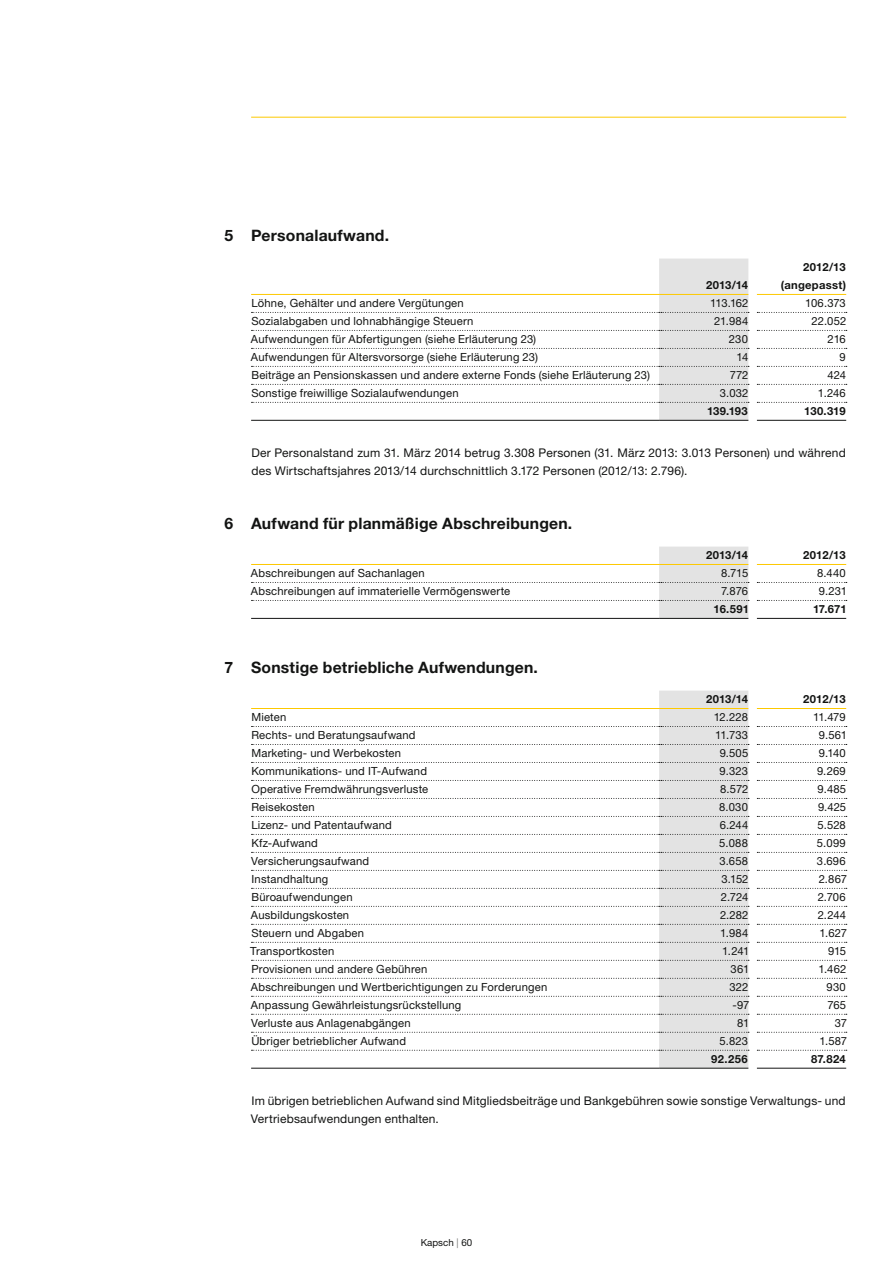
<style>
.page{position:relative;width:893px;height:1263px;background:#fff}
.page>*{position:absolute;margin:0;border:0;box-sizing:border-box;transform-origin:0 0}
.t1{font:700 15.75px "Helvetica Neue";letter-spacing:.015em;color:#131413}
.t2{font:12px/18px "Helvetica Neue";letter-spacing:.015em;color:#131413}
.t3{font:11.25px "Helvetica Neue";letter-spacing:.015em;color:#131413}
.t4{font:700 11.25px "Helvetica Neue";letter-spacing:.005em;color:#131413}
.t5{font:700 11.25px/18px "Helvetica Neue";letter-spacing:.025em;color:#131413;text-align:right}
.t6{font:9.75px "Helvetica Neue";color:#131413}
.s1{color:#757574}
</style>
<div class="page">
<hr style="left:251px;top:117px;width:595px;height:1px;background:#fdc900">
<hr style="left:757px;top:294px;width:89px;height:1px;background:#fdc900">
<svg style="left:757px;top:312px;width:90px;height:1px"></svg>
<svg style="left:757px;top:330px;width:90px;height:1px"></svg>
<svg style="left:757px;top:348px;width:90px;height:1px"></svg>
<svg style="left:757px;top:366px;width:90px;height:1px"></svg>
<svg style="left:757px;top:384px;width:90px;height:1px"></svg>
<svg style="left:251px;top:259px;width:498px;height:161px"></svg>
<svg style="left:757px;top:402px;width:90px;height:1px"></svg>
<hr style="left:251px;top:420px;width:408px;height:1px;background:#131413">
<hr style="left:659px;top:420px;width:89px;height:1px;background:#131413">
<hr style="left:757px;top:420px;width:89px;height:1px;background:#131413">
<hr style="left:757px;top:564px;width:89px;height:1px;background:#fdc900">
<svg style="left:757px;top:582px;width:90px;height:1px"></svg>
<svg style="left:251px;top:547px;width:498px;height:71px"></svg>
<svg style="left:757px;top:600px;width:90px;height:1px"></svg>
<hr style="left:251px;top:618px;width:408px;height:1px;background:#131413">
<hr style="left:659px;top:618px;width:89px;height:1px;background:#131413">
<hr style="left:757px;top:618px;width:89px;height:1px;background:#131413">
<hr style="left:757px;top:708px;width:89px;height:1px;background:#fdc900">
<svg style="left:757px;top:726px;width:90px;height:1px"></svg>
<svg style="left:757px;top:744px;width:90px;height:1px"></svg>
<svg style="left:757px;top:762px;width:90px;height:1px"></svg>
<svg style="left:757px;top:780px;width:90px;height:1px"></svg>
<svg style="left:757px;top:798px;width:90px;height:1px"></svg>
<svg style="left:757px;top:816px;width:90px;height:1px"></svg>
<svg style="left:757px;top:834px;width:90px;height:1px"></svg>
<svg style="left:757px;top:852px;width:90px;height:1px"></svg>
<svg style="left:757px;top:870px;width:90px;height:1px"></svg>
<svg style="left:757px;top:888px;width:90px;height:1px"></svg>
<svg style="left:757px;top:906px;width:90px;height:1px"></svg>
<svg style="left:757px;top:924px;width:90px;height:1px"></svg>
<svg style="left:757px;top:942px;width:90px;height:1px"></svg>
<svg style="left:757px;top:960px;width:90px;height:1px"></svg>
<svg style="left:757px;top:978px;width:90px;height:1px"></svg>
<svg style="left:757px;top:996px;width:90px;height:1px"></svg>
<svg style="left:757px;top:1014px;width:90px;height:1px"></svg>
<svg style="left:757px;top:1032px;width:90px;height:1px"></svg>
<svg style="left:251px;top:691px;width:498px;height:377px"></svg>
<svg style="left:757px;top:1050px;width:90px;height:1px"></svg>
<hr style="left:251px;top:1068px;width:408px;height:1px;background:#131413">
<hr style="left:659px;top:1068px;width:89px;height:1px;background:#131413">
<hr style="left:757px;top:1068px;width:89px;height:1px;background:#131413">
<h1 class="t1" style="left:224px;top:225px;width:166px">5 Personalaufwand.</h1>
<p class="t4" style="left:706px;top:278px;width:43px">2013/14</p>
<p class="t5" style="left:781px;top:258px;width:67px">2012/13 (angepasst)</p>
<p class="t3" style="left:251px;top:297px;width:214px">Löhne, Gehälter und andere Vergütungen</p>
<p class="t3" style="left:710px;top:297px;width:40px">113.162</p>
<p class="t3" style="left:805px;top:297px;width:42px">106.373</p>
<p class="t3" style="left:251px;top:315px;width:223px">Sozialabgaben und lohnabhängige Steuern</p>
<p class="t3" style="left:714px;top:315px;width:36px">21.984</p>
<p class="t3" style="left:812px;top:315px;width:36px">22.052</p>
<p class="t3" style="left:251px;top:333px;width:287px">Aufwendungen für Abfertigungen (siehe Erläuterung 23)</p>
<p class="t3" style="left:729px;top:333px;width:21px">230</p>
<p class="t3" style="left:828px;top:333px;width:20px">216</p>
<p class="t3" style="left:251px;top:351px;width:289px">Aufwendungen für Altersvorsorge (siehe Erläuterung 23)</p>
<p class="t3" style="left:736px;top:351px;width:13px">14</p>
<p class="t3" style="left:839px;top:351px;width:8px">9</p>
<p class="t3" style="left:251px;top:369px;width:400px">Beiträge an Pensionskassen und andere externe Fonds (siehe Erläuterung 23)</p>
<p class="t3" style="left:730px;top:369px;width:20px">772</p>
<p class="t3" style="left:828px;top:369px;width:20px">424</p>
<p class="t3" style="left:251px;top:387px;width:209px">Sonstige freiwillige Sozialaufwendungen</p>
<p class="t3" style="left:720px;top:387px;width:30px">3.032</p>
<p class="t3" style="left:818px;top:387px;width:29px">1.246</p>
<p class="t4" style="left:707px;top:404px;width:42px">139.193</p>
<p class="t4" style="left:804px;top:404px;width:43px">130.319</p>
<p class="t2" style="left:251px;top:443px;width:596px">Der Personalstand zum 31. März 2014 betrug 3.308 Personen (31. März 2013: 3.013 Personen) und während des Wirtschaftsjahres 2013/14 durchschnittlich 3.172 Personen (2012/13: 2.796).</p>
<h1 class="t1" style="left:224px;top:513px;width:349px">6 Aufwand für planmäßige Abschreibungen.</h1>
<p class="t4" style="left:706px;top:548px;width:43px">2013/14</p>
<p class="t4" style="left:803px;top:548px;width:44px">2012/13</p>
<p class="t3" style="left:251px;top:567px;width:175px">Abschreibungen auf Sachanlagen</p>
<p class="t3" style="left:721px;top:567px;width:29px">8.715</p>
<p class="t3" style="left:817px;top:567px;width:30px">8.440</p>
<p class="t3" style="left:251px;top:585px;width:261px">Abschreibungen auf immaterielle Vermögenswerte</p>
<p class="t3" style="left:721px;top:585px;width:28px">7.876</p>
<p class="t3" style="left:819px;top:585px;width:30px">9.231</p>
<p class="t4" style="left:714px;top:602px;width:37px">16.591</p>
<p class="t4" style="left:813px;top:602px;width:35px">17.671</p>
<h1 class="t1" style="left:224px;top:657px;width:315px">7 Sonstige betriebliche Aufwendungen.</h1>
<p class="t4" style="left:706px;top:692px;width:43px">2013/14</p>
<p class="t4" style="left:803px;top:692px;width:44px">2012/13</p>
<p class="t3" style="left:251px;top:711px;width:36px">Mieten</p>
<p class="t3" style="left:714px;top:711px;width:36px">12.228</p>
<p class="t3" style="left:813px;top:711px;width:34px">11.479</p>
<p class="t3" style="left:251px;top:729px;width:166px">Rechts- und Beratungsaufwand</p>
<p class="t3" style="left:715px;top:729px;width:34px">11.733</p>
<p class="t3" style="left:819px;top:729px;width:30px">9.561</p>
<p class="t3" style="left:251px;top:747px;width:151px">Marketing- und Werbekosten</p>
<p class="t3" style="left:720px;top:747px;width:30px">9.505</p>
<p class="t3" style="left:819px;top:747px;width:28px">9.140</p>
<p class="t3" style="left:251px;top:765px;width:177px">Kommunikations- und IT-Aufwand</p>
<p class="t3" style="left:720px;top:765px;width:30px">9.323</p>
<p class="t3" style="left:817px;top:765px;width:30px">9.269</p>
<p class="t3" style="left:251px;top:783px;width:178px">Operative Fremdwährungsverluste</p>
<p class="t3" style="left:720px;top:783px;width:30px">8.572</p>
<p class="t3" style="left:818px;top:783px;width:30px">9.485</p>
<p class="t3" style="left:251px;top:801px;width:65px">Reisekosten</p>
<p class="t3" style="left:719px;top:801px;width:30px">8.030</p>
<p class="t3" style="left:818px;top:801px;width:30px">9.425</p>
<p class="t3" style="left:251px;top:819px;width:142px">Lizenz- und Patentaufwand</p>
<p class="t3" style="left:720px;top:819px;width:30px">6.244</p>
<p class="t3" style="left:817px;top:819px;width:30px">5.528</p>
<p class="t3" style="left:251px;top:837px;width:68px">Kfz-Aufwand</p>
<p class="t3" style="left:719px;top:837px;width:30px">5.088</p>
<p class="t3" style="left:817px;top:837px;width:30px">5.099</p>
<p class="t3" style="left:251px;top:855px;width:120px">Versicherungsaufwand</p>
<p class="t3" style="left:719px;top:855px;width:30px">3.658</p>
<p class="t3" style="left:817px;top:855px;width:30px">3.696</p>
<p class="t3" style="left:252px;top:872px;width:78px">Instandhaltung</p>
<p class="t3" style="left:722px;top:872px;width:28px">3.152</p>
<p class="t3" style="left:819px;top:872px;width:30px">2.867</p>
<p class="t3" style="left:251px;top:890px;width:103px">Büroaufwendungen</p>
<p class="t3" style="left:721px;top:890px;width:29px">2.724</p>
<p class="t3" style="left:818px;top:890px;width:30px">2.706</p>
<p class="t3" style="left:251px;top:908px;width:100px">Ausbildungskosten</p>
<p class="t3" style="left:720px;top:908px;width:30px">2.282</p>
<p class="t3" style="left:818px;top:908px;width:30px">2.244</p>
<p class="t3" style="left:251px;top:926px;width:114px">Steuern und Abgaben</p>
<p class="t3" style="left:720px;top:926px;width:30px">1.984</p>
<p class="t3" style="left:819px;top:926px;width:29px">1.627</p>
<p class="t3" style="left:250px;top:944px;width:86px">Transportkosten</p>
<p class="t3" style="left:722px;top:944px;width:29px">1.241</p>
<p class="t3" style="left:828px;top:944px;width:20px">915</p>
<p class="t3" style="left:251px;top:962px;width:178px">Provisionen und andere Gebühren</p>
<p class="t3" style="left:730px;top:962px;width:20px">361</p>
<p class="t3" style="left:818px;top:962px;width:29px">1.462</p>
<p class="t3" style="left:251px;top:980px;width:298px">Abschreibungen und Wertberichtigungen zu Forderungen</p>
<p class="t3" style="left:729px;top:980px;width:20px">322</p>
<p class="t3" style="left:826px;top:980px;width:21px">930</p>
<p class="t3" style="left:251px;top:998px;width:212px">Anpassung Gewährleistungsrückstellung</p>
<p class="t3" style="left:732px;top:998px;width:19px">-97</p>
<p class="t3" style="left:827px;top:998px;width:20px">765</p>
<p class="t3" style="left:251px;top:1016px;width:161px">Verluste aus Anlagenabgängen</p>
<p class="t3" style="left:737px;top:1016px;width:14px">81</p>
<p class="t3" style="left:835px;top:1016px;width:14px">37</p>
<p class="t3" style="left:251px;top:1034px;width:156px">Übriger betrieblicher Aufwand</p>
<p class="t3" style="left:719px;top:1034px;width:30px">5.823</p>
<p class="t3" style="left:819px;top:1034px;width:29px">1.587</p>
<p class="t4" style="left:711px;top:1052px;width:38px">92.256</p>
<p class="t4" style="left:811px;top:1052px;width:36px">87.824</p>
<p class="t2" style="left:251px;top:1091px;width:596px">Im übrigen betrieblichen Aufwand sind Mitgliedsbeiträge und Bankgebühren sowie sonstige Verwaltungs- und<br>Vertriebsaufwendungen enthalten.</p>
<p class="t6" style="left:421px;top:1237px;width:53px">Kapsch <span class="s1">|</span> 60</p>
</div>
